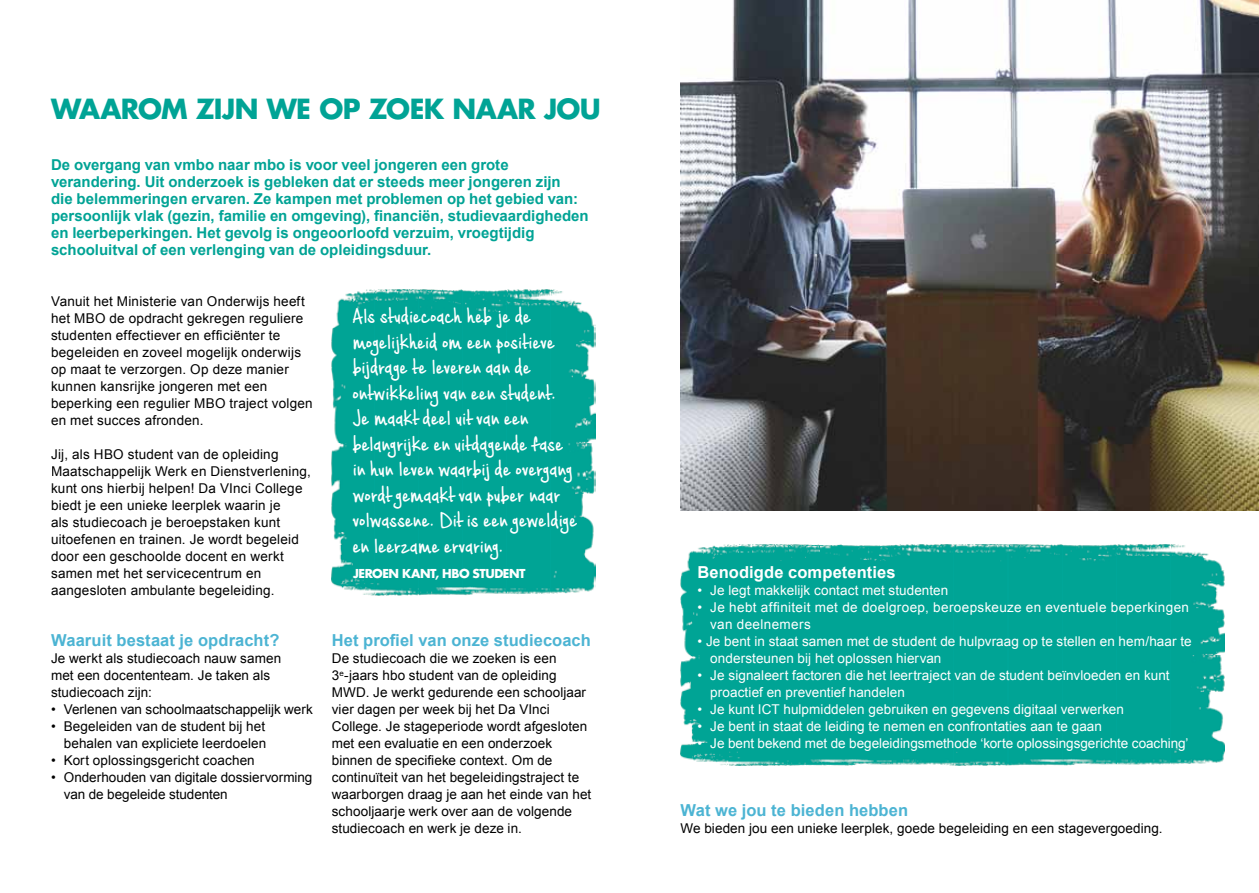
<style>
.page{position:relative;width:1259px;height:893px;background:#fff}
.page>*{position:absolute;margin:0;border:0;box-sizing:border-box;transform-origin:0 0}
.t1{font:700 27px/25.5px "Cashew Apple Ale";color:#fff}
.t2{font:700 27px "Futura";letter-spacing:-.025em;color:#00a395}
.t3{font:700 16.5px "Arial";letter-spacing:.005em;color:#4cb4d3}
.t4{font:700 16.5px "Arial";letter-spacing:.005em;color:#fff}
.t5{font:700 15px/17px "Arial";color:#00a395}
.t6{font:13.5px/17px "Arial";letter-spacing:.01em;color:#000}
.t7{font:13.5px/17px "Arial";letter-spacing:.005em;color:#fff}
.t8{font:13.5px/17px "Arial";letter-spacing:.025em;color:#fff}
.t9{font:700 12px "Futura";letter-spacing:-.035em;color:#fff}
</style>
<div class="page">
<img style="left:680px;top:0;width:579px;height:510px">
<img style="left:680px;top:734px;width:221px;height:31px">
<img style="left:914px;top:765px;width:47px;height:1px">
<img style="left:961px;top:765px;width:47px;height:1px">
<div style="left:680px;top:544px;width:221px;height:190px;background:#00a495"></div>
<img style="left:901px;top:544px;width:324px;height:221px">
<img style="left:332px;top:289px;width:263px;height:306px">
<h1 class="t2" style="left:51px;top:90px;width:551px">WAAROM ZIJN WE OP ZOEK NAAR JOU</h1>
<p class="t5" style="left:51px;top:157px;width:539px">De overgang van vmbo naar mbo is voor veel jongeren een grote verandering. Uit onderzoek is gebleken dat er steeds meer jongeren zijn<br>die belemmeringen ervaren. Ze kampen met problemen op het gebied van: persoonlijk vlak (gezin, familie en omgeving), financiën, studievaardigheden en leerbeperkingen. Het gevolg is ongeoorloofd verzuim, vroegtijdig schooluitval of een verlenging van de opleidingsduur.</p>
<p class="t6" style="left:51px;top:293px;width:263px">Vanuit het Ministerie van Onderwijs heeft het MBO de opdracht gekregen reguliere studenten effectiever en efficiënter te begeleiden en zoveel mogelijk onderwijs op maat te verzorgen. Op deze manier kunnen kansrijke jongeren met een beperking een regulier MBO traject volgen en met succes afronden.</p>
<p class="t6" style="left:51px;top:446px;width:261px">Jij, als HBO student van de opleiding Maatschappelijk Werk en Dienstverlening, kunt ons hierbij helpen! Da VInci College biedt je een unieke leerplek waarin je<br>als studiecoach je beroepstaken kunt uitoefenen en trainen. Je wordt begeleid door een geschoolde docent en werkt samen met het servicecentrum en aangesloten ambulante begeleiding.</p>
<p class="t3" style="left:51px;top:630px;width:230px">Waaruit bestaat je opdracht?</p>
<p class="t6" style="left:51px;top:650px;width:232px">Je werkt als studiecoach nauw samen met een docententeam. Je taken als studiecoach zijn:</p>
<p class="t6" style="left:51px;top:701px;width:263px">• Verlenen van schoolmaatschappelijk werk</p>
<p class="t6" style="left:51px;top:718px;width:217px;text-align:right">• Begeleiden van de student bij het behalen van expliciete leerdoelen</p>
<p class="t6" style="left:51px;top:752px;width:205px">• Kort oplossingsgericht coachen</p>
<p class="t6" style="left:64px;top:769px;width:250px;text-indent:-13px">• Onderhouden van digitale dossiervorming van de begeleide studenten</p>
<p class="t1" style="left:353px;top:304px;width:226px">Als studiecoach heb je de mogelijkheid om een positieve bijdrage te leveren aan de ontwikkeling van een student.<br>Je maakt deel uit van een belangrijke en uitdagende fase in hun leven waarbij de overgang wordt gemaakt van puber naar volwassene. Dit is een geweldige en leerzame ervaring.</p>
<p class="t9" style="left:353px;top:565px;width:174px">JEROEN KANT, HBO STUDENT</p>
<p class="t3" style="left:332px;top:630px;width:261px">Het profiel van onze studiecoach</p>
<p class="t6" style="left:332px;top:650px;width:261px">De studiecoach die we zoeken is een 3<sup>e</sup>-jaars hbo student van de opleiding MWD. Je werkt gedurende een schooljaar vier dagen per week bij het Da VInci College. Je stageperiode wordt afgesloten met een evaluatie en een onderzoek binnen de specifieke context. Om de continuïteit van het begeleidingstraject te waarborgen draag je aan het einde van het schooljaarje werk over aan de volgende studiecoach en werk je deze in.</p>
<p class="t4" style="left:697px;top:561px;width:200px">Benodigde competenties</p>
<p class="t7" style="left:697px;top:582px;width:252px">• Je legt makkelijk contact met studenten</p>
<p class="t8" style="left:710px;top:599px;width:480px;text-indent:-13px">• Je hebt affiniteit met de doelgroep, beroepskeuze en eventuele beperkingen van deelnemers</p>
<p class="t7" style="left:710px;top:633px;width:483px;text-indent:-13px">• Je bent in staat samen met de student de hulpvraag op te stellen en hem/haar te ondersteunen bij het oplossen hiervan</p>
<p class="t7" style="left:710px;top:667px;width:461px;text-indent:-13px">• Je signaleert factoren die het leertraject van de student beïnvloeden en kunt proactief en preventief handelen</p>
<p class="t7" style="left:697px;top:701px;width:428px">• Je kunt ICT hulpmiddelen gebruiken en gegevens digitaal verwerken</p>
<p class="t7" style="left:697px;top:718px;width:406px">• Je bent in staat de leiding te nemen en confrontaties aan te gaan</p>
<p class="t7" style="left:697px;top:735px;width:492px">• Je bent bekend met de begeleidingsmethode ‘korte oplossingsgerichte coaching’</p>
<p class="t3" style="left:680px;top:800px;width:229px">Wat we jou te bieden hebben</p>
<p class="t6" style="left:680px;top:820px;width:484px">We bieden jou een unieke leerplek, goede begeleiding en een stagevergoeding.</p>
</div>
